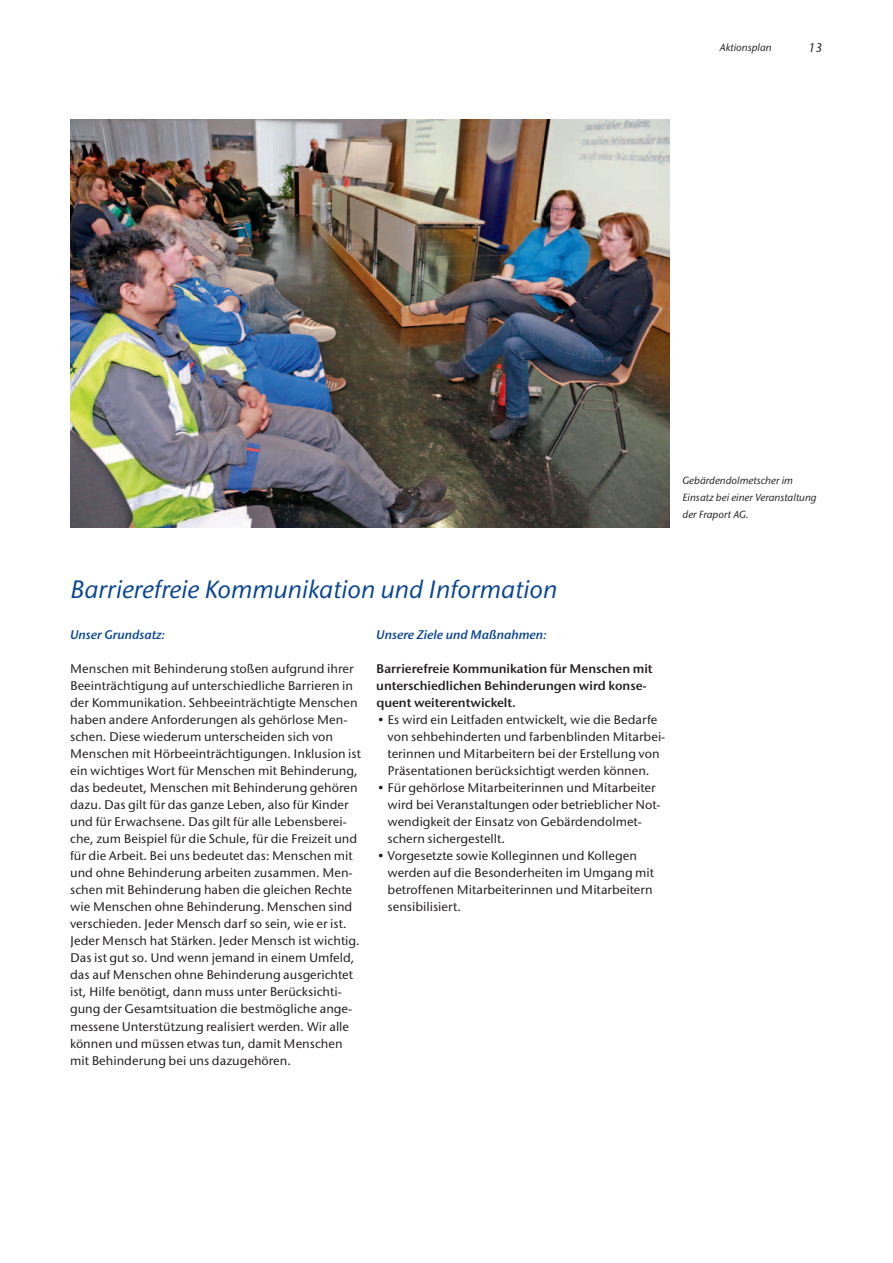
<style>
.page{position:relative;width:893px;height:1263px;background:#fff}
.page>*{position:absolute;margin:0;border:0;box-sizing:border-box;transform-origin:0 0}
.t1{font:italic 500 25.5px "Stone San Itc T";color:#094594}
.t2{font:500 12.75px/17px "Stone San Itc T";color:#231f20}
.t3{font:12.75px/17px "Stone San Itc T Semi";color:#231f20}
.t4{font:12.75px "Stone San Itc T Semi Ital";color:#094594}
.t5{font:italic 500 12.75px "Stone San Itc T";color:#231f20}
.t6{font:italic 500 10.5px/17px "Stone San Itc T";color:#231f20}
</style>
<div class="page">
<img style="left:70px;top:119px;width:600px;height:408px">
<p class="t6" style="left:720px;top:40px;width:53px">Aktionsplan</p>
<p class="t5" style="left:809px;top:43px;width:15px">13</p>
<p class="t6" style="left:682px;top:473px;width:136px">Gebärdendolmetscher im<br>Einsatz bei einer Veranstaltung der Fraport AG.</p>
<h1 class="t1" style="left:70px;top:580px;width:489px">Barrierefreie Kommunikation und Information</h1>
<p class="t4" style="left:70px;top:627px;width:96px">Unser Grundsatz:</p>
<p class="t2" style="left:70px;top:662px;width:292px">Menschen mit Behinderung stoßen aufgrund ihrer Beeinträchtigung auf unterschiedliche Barrieren in der Kommunikation. Sehbeeinträchtigte Menschen haben andere Anforderungen als gehörlose Men&shy;schen. Diese wiederum unterscheiden sich von Menschen mit Hörbeeinträchtigungen. Inklusion ist ein wichtiges Wort für Menschen mit Behinderung, das bedeutet, Menschen mit Behinderung gehören dazu. Das gilt für das ganze Leben, also für Kinder und für Erwachsene. Das gilt für alle Lebensberei&shy;che, zum Beispiel für die Schule, für die Freizeit und für die Arbeit. Bei uns bedeutet das: Menschen mit und ohne Behinderung arbeiten zusammen. Men&shy;schen mit Behinderung haben die gleichen Rechte wie Menschen ohne Behinderung. Menschen sind verschieden. Jeder Mensch darf so sein, wie er ist.<br>Jeder Mensch hat Stärken. Jeder Mensch ist wichtig.<br>Das ist gut so. Und wenn jemand in einem Umfeld, das auf Menschen ohne Behinderung ausgerichtet ist, Hilfe benötigt, dann muss unter Berücksichti&shy;gung der Gesamtsituation die bestmögliche ange&shy;messene Unterstützung realisiert werden. Wir alle können und müssen etwas tun, damit Menschen mit Behinderung bei uns dazugehören.</p>
<p class="t4" style="left:376px;top:627px;width:172px">Unsere Ziele und Maßnahmen:</p>
<p class="t3" style="left:376px;top:662px;width:278px">Barrierefreie Kommunikation für Menschen mit unterschiedlichen Behinderungen wird konse&shy;quent weiterentwickelt.</p>
<p class="t2" style="left:388px;top:713px;width:279px;text-indent:-11px">• Es wird ein Leitfaden entwickelt, wie die Bedarfe von sehbehinderten und farbenblinden Mitarbei&shy;terinnen und Mitarbeitern bei der Erstellung von Präsentationen berück sichtigt werden können.</p>
<p class="t2" style="left:388px;top:781px;width:275px;text-indent:-11px">• Für gehörlose Mitarbeiterinnen und Mitarbeiter wird bei Veranstaltungen oder betrieblicher Not&shy;wendigkeit der Einsatz von Gebärdendolmet&shy;schern sichergestellt.</p>
<p class="t2" style="left:388px;top:849px;width:268px;text-indent:-11px">• Vorgesetzte sowie Kolleginnen und Kollegen werden auf die Be son der heiten im Umgang mit betroffenen Mitarbeiterinnen und Mitarbeitern sensibilisiert.</p>
</div>
